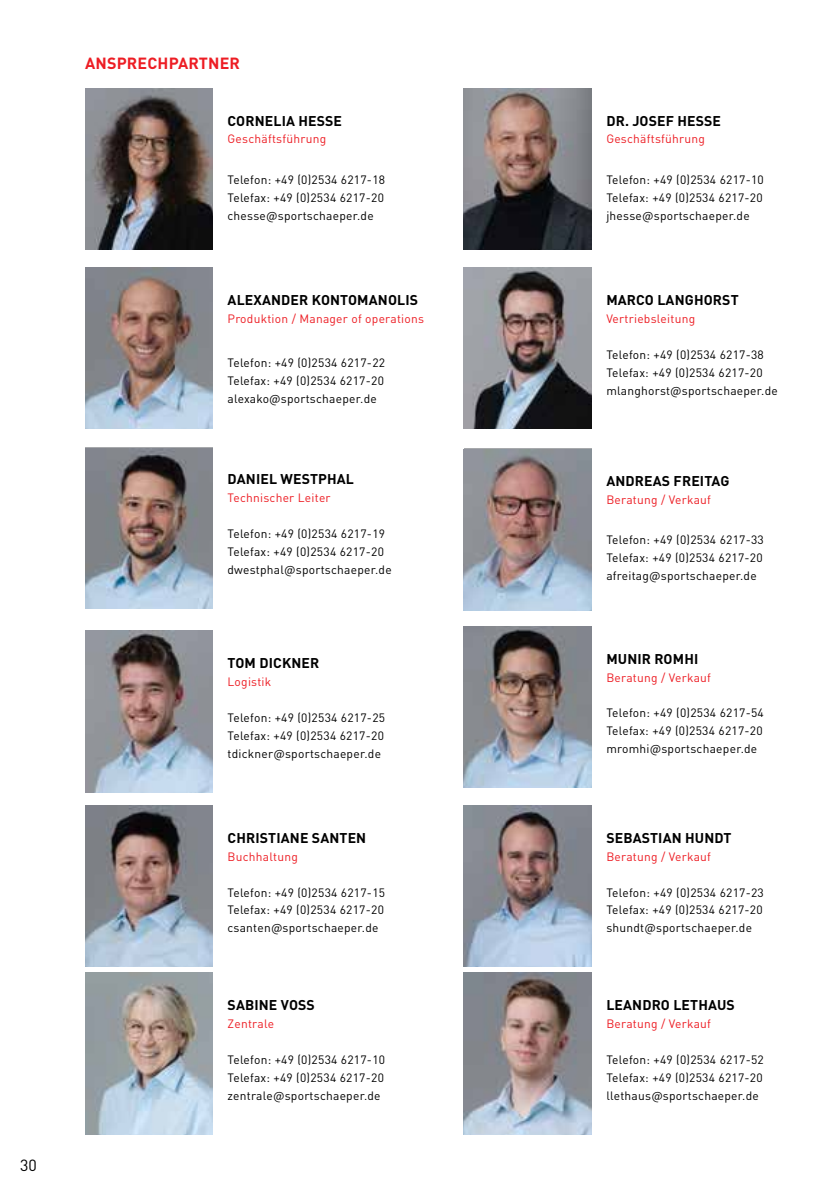
<style>
.page{position:relative;width:840px;height:1191px;background:#fff}
.page>*{position:absolute;margin:0;border:0;box-sizing:border-box;transform-origin:0 0}
.t1{font:700 16px "DIN Pro";letter-spacing:.01em;color:#ed1d24}
.t2{font:16px "DIN Pro";color:#000}
.t3{font:700 14px "DIN Pro";letter-spacing:.01em;color:#000}
.t4{font:12px/18px "DIN Pro";letter-spacing:.02em;color:#000;text-align:justify}
.t5{font:12px "DIN Pro";letter-spacing:.02em;color:#ed1d24}
</style>
<div class="page">
<img style="left:463px;top:88px;width:127px;height:161px">
<img style="left:85px;top:89px;width:127px;height:160px">
<img style="left:85px;top:448px;width:127px;height:160px">
<img style="left:85px;top:630px;width:127px;height:162px">
<img style="left:463px;top:449px;width:127px;height:161px">
<img style="left:463px;top:267px;width:127px;height:162px">
<img style="left:85px;top:267px;width:127px;height:162px">
<img style="left:463px;top:626px;width:127px;height:161px">
<svg style="left:85px;top:972px;width:127px;height:162px;background:#a6abb0"></svg>
<img style="left:463px;top:805px;width:127px;height:161px">
<img style="left:85px;top:805px;width:127px;height:161px">
<img style="left:463px;top:972px;width:127px;height:162px">
<h1 class="t2" style="left:20px;top:1152px;width:18px">30</h1>
<h1 class="t1" style="left:85px;top:49px;width:156px">ANSPRECHPARTNER</h1>
<p class="t3" style="left:227px;top:109px;width:116px">CORNELIA HESSE</p>
<p class="t5" style="left:227px;top:130px;width:100px">Geschäftsführung</p>
<p class="t4" style="left:227px;top:169px;width:159px">Telefon: +49 (0)2534 6217-18<br>Telefax: +49 (0)2534 6217-20 chesse@sportschaeper.de</p>
<p class="t3" style="left:227px;top:288px;width:192px">ALEXANDER KONTOMANOLIS</p>
<p class="t5" style="left:227px;top:309px;width:198px">Produktion / Manager of operations</p>
<p class="t4" style="left:227px;top:353px;width:159px">Telefon: +49 (0)2534 6217-22<br>Telefax: +49 (0)2534 6217-20 alexako@sportschaeper.de</p>
<p class="t3" style="left:227px;top:467px;width:128px">DANIEL WESTPHAL</p>
<p class="t5" style="left:227px;top:488px;width:105px">Technischer Leiter</p>
<p class="t4" style="left:227px;top:523px;width:166px;text-align:left">Telefon: +49 (0)2534 6217-19<br>Telefax: +49 (0)2534 6217-20 dwestphal@sportschaeper.de</p>
<p class="t3" style="left:227px;top:651px;width:93px">TOM DICKNER</p>
<p class="t5" style="left:227px;top:672px;width:45px">Logistik</p>
<p class="t4" style="left:227px;top:707px;width:159px">Telefon: +49 (0)2534 6217-25<br>Telefax: +49 (0)2534 6217-20 tdickner@sportschaeper.de</p>
<p class="t3" style="left:227px;top:826px;width:140px">CHRISTIANE SANTEN</p>
<p class="t5" style="left:227px;top:847px;width:72px">Buchhaltung</p>
<p class="t4" style="left:227px;top:882px;width:159px">Telefon: +49 (0)2534 6217-15<br>Telefax: +49 (0)2534 6217-20 csanten@sportschaeper.de</p>
<p class="t3" style="left:227px;top:993px;width:89px">SABINE VOSS</p>
<p class="t5" style="left:227px;top:1014px;width:48px">Zentrale</p>
<p class="t4" style="left:227px;top:1049px;width:159px">Telefon: +49 (0)2534 6217-10<br>Telefax: +49 (0)2534 6217-20 zentrale@sportschaeper.de</p>
<p class="t3" style="left:606px;top:109px;width:116px">DR. JOSEF HESSE</p>
<p class="t5" style="left:606px;top:130px;width:100px">Geschäftsführung</p>
<p class="t4" style="left:606px;top:169px;width:159px">Telefon: +49 (0)2534 6217-10<br>Telefax: +49 (0)2534 6217-20 jhesse@sportschaeper.de</p>
<p class="t3" style="left:606px;top:288px;width:134px">MARCO LANGHORST</p>
<p class="t5" style="left:606px;top:309px;width:90px">Vertriebsleitung</p>
<p class="t4" style="left:606px;top:344px;width:173px;text-align:left">Telefon: +49 (0)2534 6217-38<br>Telefax: +49 (0)2534 6217-20 mlanghorst@sportschaeper.de</p>
<p class="t3" style="left:606px;top:469px;width:125px">ANDREAS FREITAG</p>
<p class="t5" style="left:606px;top:490px;width:106px">Beratung / Verkauf</p>
<p class="t4" style="left:606px;top:530px;width:159px">Telefon: +49 (0)2534 6217-33<br>Telefax: +49 (0)2534 6217-20 afreitag@sportschaeper.de</p>
<p class="t3" style="left:606px;top:647px;width:93px">MUNIR ROMHI</p>
<p class="t5" style="left:606px;top:667px;width:106px">Beratung / Verkauf</p>
<p class="t4" style="left:606px;top:703px;width:159px">Telefon: +49 (0)2534 6217-54<br>Telefax: +49 (0)2534 6217-20 mromhi@sportschaeper.de</p>
<p class="t3" style="left:606px;top:826px;width:127px">SEBASTIAN HUNDT</p>
<p class="t5" style="left:606px;top:847px;width:106px">Beratung / Verkauf</p>
<p class="t4" style="left:606px;top:882px;width:159px">Telefon: +49 (0)2534 6217-23<br>Telefax: +49 (0)2534 6217-20 shundt@sportschaeper.de</p>
<p class="t3" style="left:606px;top:993px;width:130px">LEANDRO LETHAUS</p>
<p class="t5" style="left:606px;top:1014px;width:106px">Beratung / Verkauf</p>
<p class="t4" style="left:606px;top:1049px;width:159px">Telefon: +49 (0)2534 6217-52<br>Telefax: +49 (0)2534 6217-20 llethaus@sportschaeper.de</p>
</div>
